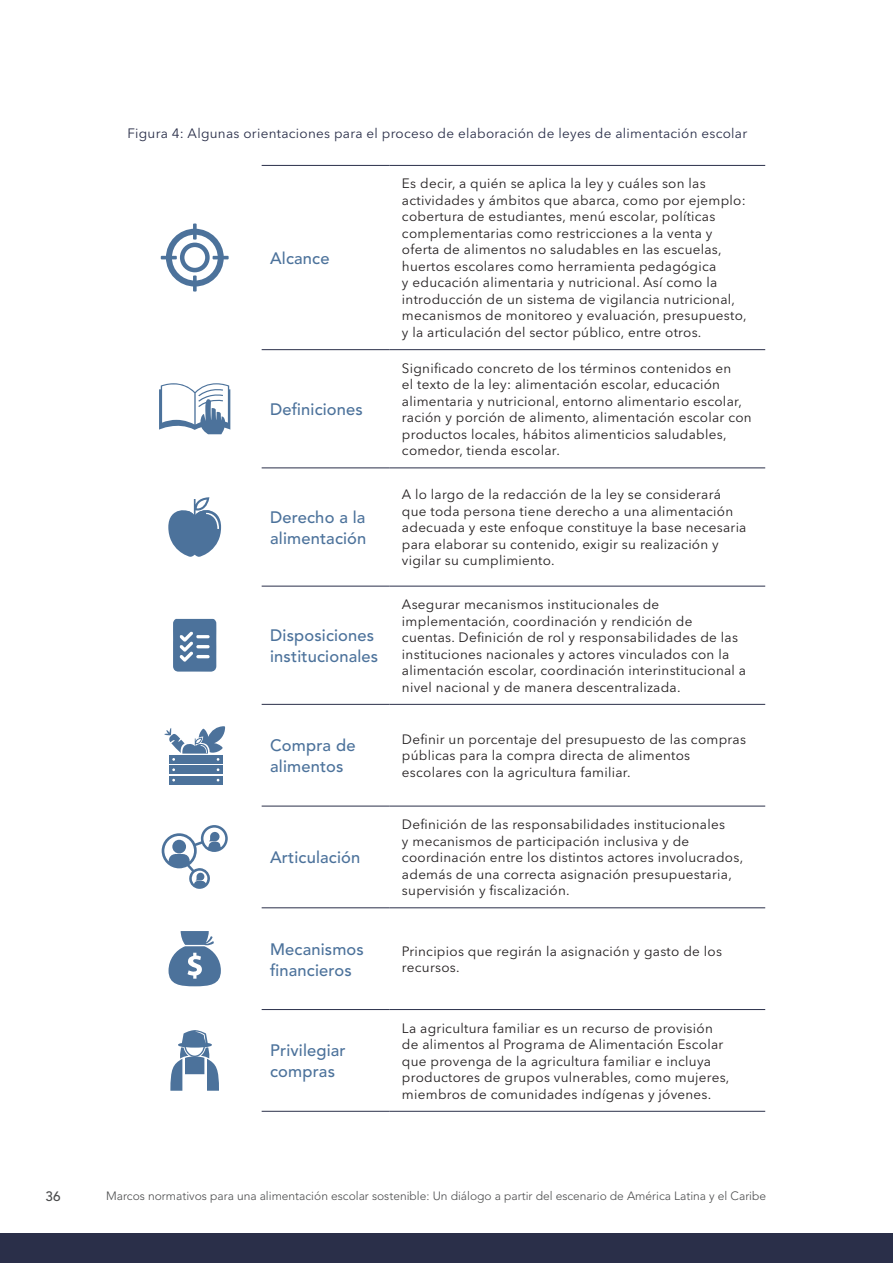
<style>
.page{position:relative;width:893px;height:1263px;background:#fff}
.page>*{position:absolute;margin:0;border:0;box-sizing:border-box;transform-origin:0 0}
.t1{font:500 16.5px/21px "Avenir";letter-spacing:.01em;color:#4c729b}
.t2{font:13.5px/16.5px "Avenir Next LT Pro";letter-spacing:.02em;color:#231f20}
.t3{font:13.5px "Avenir Next LT Pro";letter-spacing:.02em;color:#2a2f49}
.t4{font:500 13.5px "Avenir";color:#4b4c4d}
.t5{font:300 12px "Avenir";color:#4b4c4d}
</style>
<div class="page">
<hr style="left:262px;top:349px;width:127px;height:1px;background:#2a2f49">
<hr style="left:389px;top:349px;width:376px;height:1px;background:#2a2f49">
<hr style="left:262px;top:467px;width:127px;height:1px;background:#2a2f49">
<hr style="left:389px;top:467px;width:376px;height:1px;background:#2a2f49">
<hr style="left:262px;top:586px;width:127px;height:1px;background:#2a2f49">
<hr style="left:389px;top:586px;width:376px;height:1px;background:#2a2f49">
<hr style="left:262px;top:704px;width:127px;height:1px;background:#2a2f49">
<hr style="left:389px;top:704px;width:376px;height:1px;background:#2a2f49">
<hr style="left:262px;top:806px;width:127px;height:1px;background:#2a2f49">
<hr style="left:389px;top:806px;width:376px;height:1px;background:#2a2f49">
<hr style="left:262px;top:907px;width:127px;height:1px;background:#2a2f49">
<hr style="left:389px;top:907px;width:376px;height:1px;background:#2a2f49">
<hr style="left:262px;top:1009px;width:127px;height:1px;background:#2a2f49">
<hr style="left:389px;top:1009px;width:376px;height:1px;background:#2a2f49">
<hr style="left:262px;top:1111px;width:127px;height:1px;background:#2a2f49">
<hr style="left:389px;top:1111px;width:376px;height:1px;background:#2a2f49">
<hr style="left:262px;top:165px;width:127px;height:1px;background:#2a2f49">
<hr style="left:389px;top:165px;width:376px;height:1px;background:#2a2f49">
<div style="left:166px;top:229px;width:58px;height:57px;border:6px solid #4c729b;border-radius:50%"></div>
<hr style="left:161px;top:256px;width:16px;height:3px;background:#4c729b">
<svg style="left:193px;top:223px;width:4px;height:17px"></svg>
<hr style="left:213px;top:256px;width:16px;height:3px;background:#4c729b">
<svg style="left:193px;top:275px;width:4px;height:17px"></svg>
<div style="left:180px;top:243px;width:30px;height:29px;border:4px solid #4c729b;border-radius:50%"></div>
<svg style="left:159px;top:383px;width:71px;height:51px"></svg>
<svg style="left:168px;top:497px;width:53px;height:60px"></svg>
<svg style="left:173px;top:619px;width:43px;height:53px;background:#6586a9"></svg>
<div style="left:169px;top:755px;width:54px;height:8px;background:#4c729b"></div>
<svg style="left:164px;top:726px;width:61px;height:35px"></svg>
<div style="left:169px;top:766px;width:54px;height:8px;background:#4c729b"></div>
<div style="left:169px;top:776px;width:54px;height:8px;background:#4c729b"></div>
<svg style="left:162px;top:825px;width:66px;height:64px"></svg>
<svg style="left:169px;top:931px;width:52px;height:55px"></svg>
<svg style="left:170px;top:1030px;width:49px;height:61px"></svg>
<div style="left:0;top:1233px;width:893px;height:30px;background:#2a2f49"></div>
<p class="t3" style="left:128px;top:125px;width:621px">Figura 4: Algunas orientaciones para el proceso de elaboración de leyes de alimentación escolar</p>
<p class="t1" style="left:270px;top:248px;width:61px">Alcance</p>
<p class="t1" style="left:270px;top:399px;width:94px">Definiciones</p>
<p class="t1" style="left:270px;top:507px;width:98px">Derecho a la alimentación</p>
<p class="t1" style="left:270px;top:625px;width:110px">Disposiciones institucionales</p>
<p class="t2" style="left:402px;top:175px;width:346px">Es decir, a quién se aplica la ley y cuáles son las actividades y ámbitos que abarca, como por ejemplo: cobertura de estudiantes, menú escolar, políticas complementarias como restricciones a la venta y oferta de alimentos no saludables en las escuelas, huertos escolares como herramienta pedagógica<br>y educación alimentaria y nutricional. Así como la introducción de un sistema de vigilancia nutricional, mecanismos de monitoreo y evaluación, presupuesto, y la articulación del sector público, entre otros.</p>
<p class="t2" style="left:402px;top:360px;width:351px">Significado concreto de los términos contenidos en<br>el texto de la ley: alimentación escolar, educación alimentaria y nutricional, entorno alimentario escolar, ración y porción de alimento, alimentación escolar con productos locales, hábitos alimenticios saludables, comedor, tienda escolar.</p>
<p class="t2" style="left:402px;top:486px;width:346px">A lo largo de la redacción de la ley se considerará que toda persona tiene derecho a una alimentación adecuada y este enfoque constituye la base necesaria para elaborar su contenido, exigir su realización y vigilar su cumplimiento.</p>
<p class="t2" style="left:402px;top:596px;width:346px">Asegurar mecanismos institucionales de implementación, coordinación y rendición de cuentas. Definición de rol y responsabilidades de las instituciones nacionales y actores vinculados con la alimentación escolar, coordinación interinstitucional a nivel nacional y de manera descentralizada.</p>
<p class="t1" style="left:270px;top:735px;width:87px">Compra de alimentos</p>
<p class="t2" style="left:402px;top:731px;width:345px">Definir un porcentaje del presupuesto de las compras públicas para la compra directa de alimentos escolares con la agricultura familiar.</p>
<p class="t1" style="left:270px;top:847px;width:92px">Articulación</p>
<p class="t2" style="left:402px;top:816px;width:343px">Definición de las responsabilidades institucionales<br>y mecanismos de participación inclusiva y de coordinación entre los distintos actores involucrados, además de una correcta asignación presupuestaria, supervisión y fiscalización.</p>
<p class="t1" style="left:270px;top:939px;width:95px">Mecanismos financieros</p>
<p class="t2" style="left:402px;top:942px;width:322px">Principios que regirán la asignación y gasto de los recursos.</p>
<p class="t1" style="left:270px;top:1040px;width:77px">Privilegiar compras</p>
<p class="t2" style="left:402px;top:1019px;width:329px">La agricultura familiar es un recurso de provisión de alimentos al programa de alimentación escolar que provenga de la agricultura familiar e incluya productores de grupos vulnerables, como mujeres, miembros de comunidades indígenas y jóvenes.</p>
<p class="t4" style="left:46px;top:1188px;width:17px">36</p>
<p class="t5" style="left:106px;top:1188px;width:661px">Marcos normativos para una alimentación escolar sostenible: Un diálogo a partir del escenario de América Latina y el Caribe</p>
</div>
